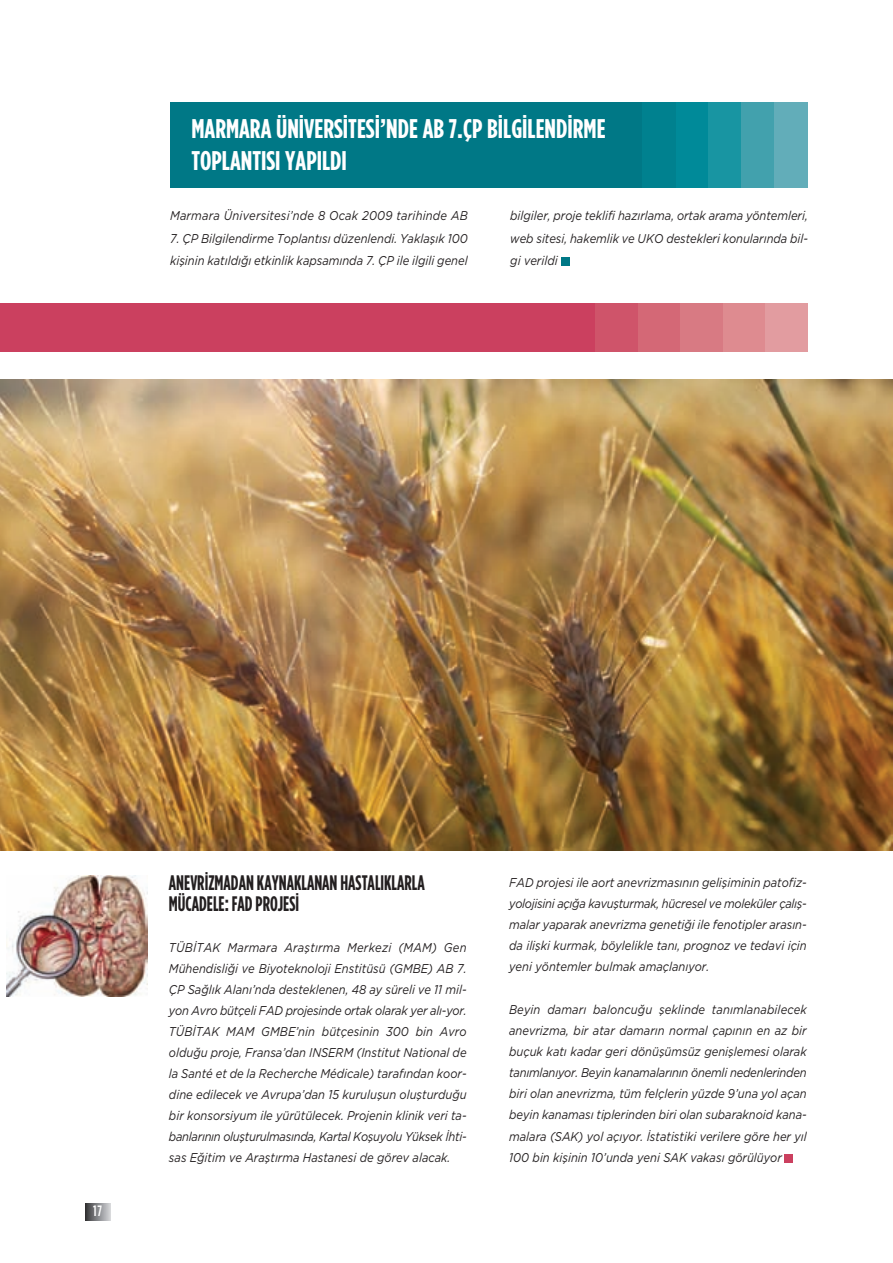
<style>
.page{position:relative;width:893px;height:1263px;background:#fff}
.page>*{position:absolute;margin:0;border:0;box-sizing:border-box;transform-origin:0 0}
.t1{font:27px/32.4px "Gotham Condensed TRUN Bold";color:#fff}
.t2{font:21px/20.9px "Gotham Condensed TRUN Bold";color:#231f20;scale:.88 1}
.t3{font:500 15px "Gotham Condensed TRUN";color:#fff}
.t4{font:italic 12.75px/21.1px "Gotham TRUN";color:#231f20;text-align:justify;scale:.88 1}
</style>
<div class="page">
<div style="left:85px;top:1203px;width:26px;height:17px;background:linear-gradient(to right,#373739,#d1d2d6)"></div>
<div style="left:170px;top:102px;width:638px;height:85px;background:#007886"></div>
<div style="left:676px;top:102px;width:33px;height:85px;background:#008a99"></div>
<div style="left:709px;top:102px;width:33px;height:85px;background:#1895a2"></div>
<div style="left:742px;top:102px;width:33px;height:85px;background:#42a1ad"></div>
<div style="left:775px;top:102px;width:33px;height:85px;background:#62adb9"></div>
<div style="left:643px;top:102px;width:33px;height:85px;background:#00818f"></div>
<div style="left:0;top:303px;width:808px;height:49px;background:#cb405f"></div>
<div style="left:638px;top:303px;width:42px;height:49px;background:#d46876"></div>
<div style="left:680px;top:303px;width:43px;height:49px;background:#d87a83"></div>
<div style="left:723px;top:303px;width:42px;height:49px;background:#de8b90"></div>
<div style="left:765px;top:303px;width:43px;height:49px;background:#e29ca0"></div>
<div style="left:595px;top:303px;width:43px;height:49px;background:#cf546a"></div>
<img style="left:0;top:380px;width:893px;height:470px">
<img style="left:7px;top:876px;width:141px;height:121px">
<div style="left:784px;top:1154px;width:9px;height:9px;background:#cb405f"></div>
<div style="left:561px;top:257px;width:9px;height:9px;background:#007886"></div>
<h1 class="t1" style="left:191px;top:111px;width:416px">MARMARA ÜNİVERSİTESİ’NDE AB 7.ÇP BİLGİLENDİRME<br>TOPLANTISI YAPILDI</h1>
<p class="t4" style="left:170px;top:205px;width:340px">Marmara Üniversitesi’nde 8 Ocak 2009 tarihinde AB</p>
<p class="t4" style="left:170px;top:227px;width:340px;line-height:22.2px">7. ÇP Bilgilendirme Toplantısı düzenlendi. Yaklaşık 100 kişinin katıldığı etkinlik kapsamında 7. ÇP ile ilgili genel</p>
<p class="t4" style="left:510px;top:205px;width:340px;line-height:22.2px">bilgiler, proje teklifi hazırlama, ortak arama yöntemleri, web sitesi, hakemlik ve UKO destekleri konularında bil&shy;gi verildi</p>
<p class="t3" style="left:93px;top:1203px;width:10px">17</p>
<h2 class="t2" style="left:169px;top:871px;width:292px">ANEVRİZMADAN KAYNAKLANAN HASTALIKLARLA<br>MÜCADELE: FAD PROJESİ</h2>
<p class="t4" style="left:169px;top:937px;width:340px">TÜBİTAK Marmara Araştırma Merkezi (MAM) Gen Mühendisliği ve Biyoteknoloji Enstitüsü (GMBE) AB 7.<br>ÇP Sağlık Alanı’nda desteklenen, 48 ay süreli ve 11 mil&shy;yon Avro bütçeli FAD projesinde ortak olarak yer alı-yor.<br>TÜBİTAK MAM GMBE’nin bütçesinin 300 bin Avro olduğu proje, Fransa’dan INSERM (Institut National de la Santé et de la Recherche Médicale) tarafından koor&shy;dine edilecek ve Avrupa’dan 15 kuruluşun oluşturduğu bir konsorsiyum ile yürütülecek. Projenin klinik veri ta&shy;banlarının oluşturulmasında, Kartal Koşuyolu Yüksek İhti&shy;sas Eğitim ve Araştırma Hastanesi de görev alacak.</p>
<p class="t4" style="left:509px;top:871px;width:340px">FAD projesi ile aort anevrizmasının gelişiminin patofiz&shy;yolojisini açığa kavuşturmak, hücresel ve moleküler çalış&shy;malar yaparak anevrizma genetiği ile fenotipler arasın&shy;da ilişki kurmak, böylelikle tanı, prognoz ve tedavi için yeni yöntemler bulmak amaçlanıyor.</p>
<p class="t4" style="left:509px;top:998px;width:340px">Beyin damarı baloncuğu şeklinde tanımlanabilecek anevrizma, bir atar damarın normal çapının en az bir buçuk katı kadar geri dönüşümsüz genişlemesi olarak tanımlanıyor. Beyin kanamalarının önemli nedenlerinden biri olan anevrizma, tüm felçlerin yüzde 9’una yol açan beyin kanaması tiplerinden biri olan subaraknoid kana&shy;malara (SAK) yol açıyor. İstatistiki verilere göre her yıl 100 bin kişinin 10’unda yeni SAK vakası görülüyor</p>
</div>
